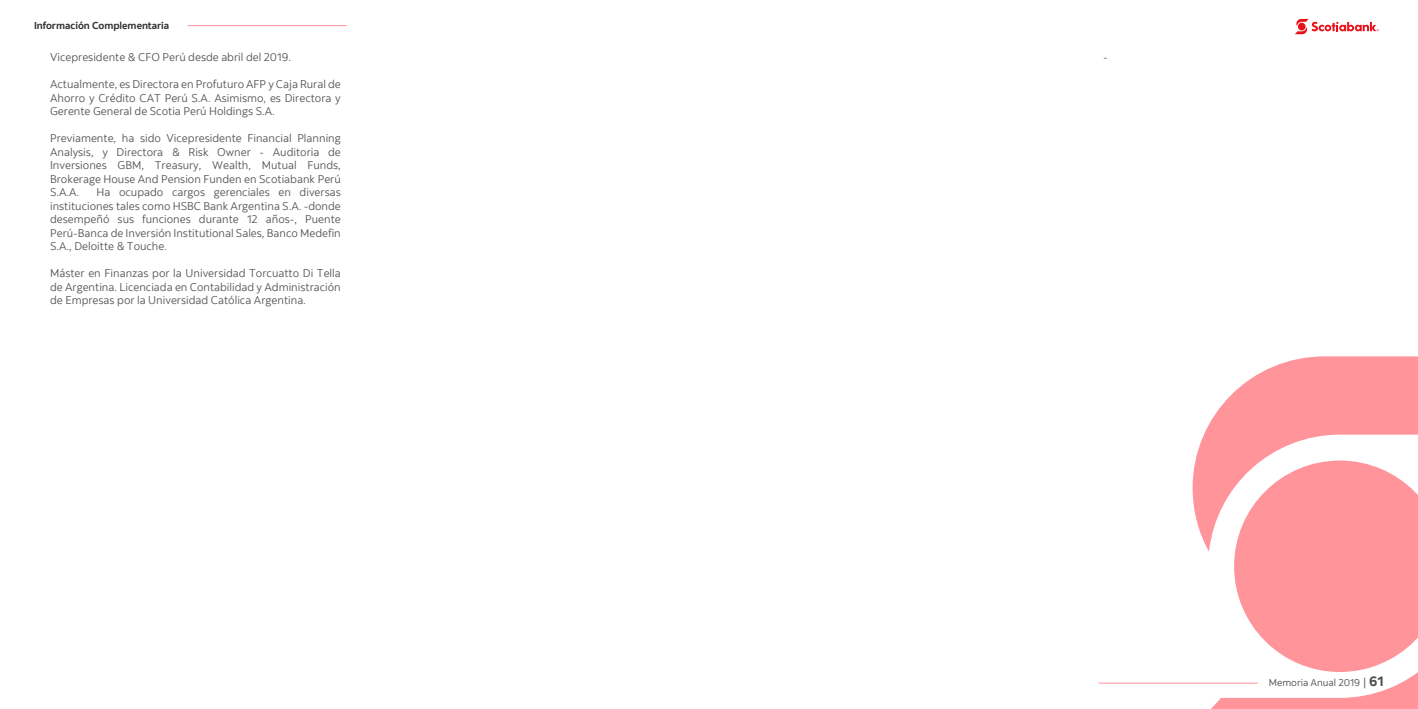
<style>
.page{position:relative;width:1418px;height:709px;background:#fff}
.page>*{position:absolute;margin:0;border:0;box-sizing:border-box;transform-origin:0 0}
.t1{font:11.25px/13.5px "Scotia";color:#575756;text-align:justify}
.t2{font:700 10px "Scotia";color:#333}
.t3{font:10px "Scotia";color:#4d4d4d}
.s1{font-size:11.25px}
.s2{font-weight:700;font-size:13.75px}
</style>
<div class="page">
<svg style="left:1295px;top:19px;width:83px;height:15px"></svg>
<div style="left:1297px;top:23px;width:8px;height:7px;background:#ea111a;border-radius:50%"></div>
<hr style="left:1098px;top:683px;width:159px;height:1px;background:#ff949a">
<hr style="left:187px;top:25px;width:160px;height:1px;background:#ff949a">
<svg style="left:1195px;top:356px;width:222px;height:104px;fill:#ff949a"></svg>
<svg style="left:1150px;top:460px;width:267px;height:249px"></svg>
<p class="t2" style="left:34px;top:19px;width:137px">Información Complementaria</p>
<p class="t1" style="left:50px;top:51px;width:242px">Vicepresidente &amp; CFO Perú desde abril del 2019.</p>
<p class="t1" style="left:50px;top:78px;width:292px">Actualmente, es Directora en Profuturo AFP y Caja Rural de Ahorro y Crédito CAT Perú S.A. Asimismo, es Directora y Gerente General de Scotia Perú Holdings S.A.</p>
<p class="t1" style="left:50px;top:132px;width:292px">Previamente, ha sido Vicepresidente Financial Planning Analysis, y Directora &amp; Risk Owner - Auditoria de Inversiones GBM, Treasury, Wealth, Mutual Funds, Brokerage House And Pension Funden en Scotiabank Perú S.A.A.</p>
<p class="t1" style="left:50px;top:186px;width:292px;text-indent:46px">Ha ocupado cargos gerenciales en diversas instituciones tales como HSBC Bank Argentina S.A. -donde desempeñó sus funciones durante 12 años-, Puente Perú-Banca de Inversión Institutional Sales, Banco Medefin S.A., Deloitte &amp; Touche.</p>
<p class="t1" style="left:50px;top:267px;width:292px">Máster en Finanzas por la Universidad Torcuatto Di Tella de Argentina. Licenciada en Contabilidad y Administración de Empresas por la Universidad Católica Argentina.</p>
<p class="t1" style="left:1103px;top:50px;width:6px">-</p>
<p class="t3" style="left:1268px;top:676px;width:116px">Memoria Anual 2019 <span class="s1">|</span> <span class="s2">61</span></p>
</div>
